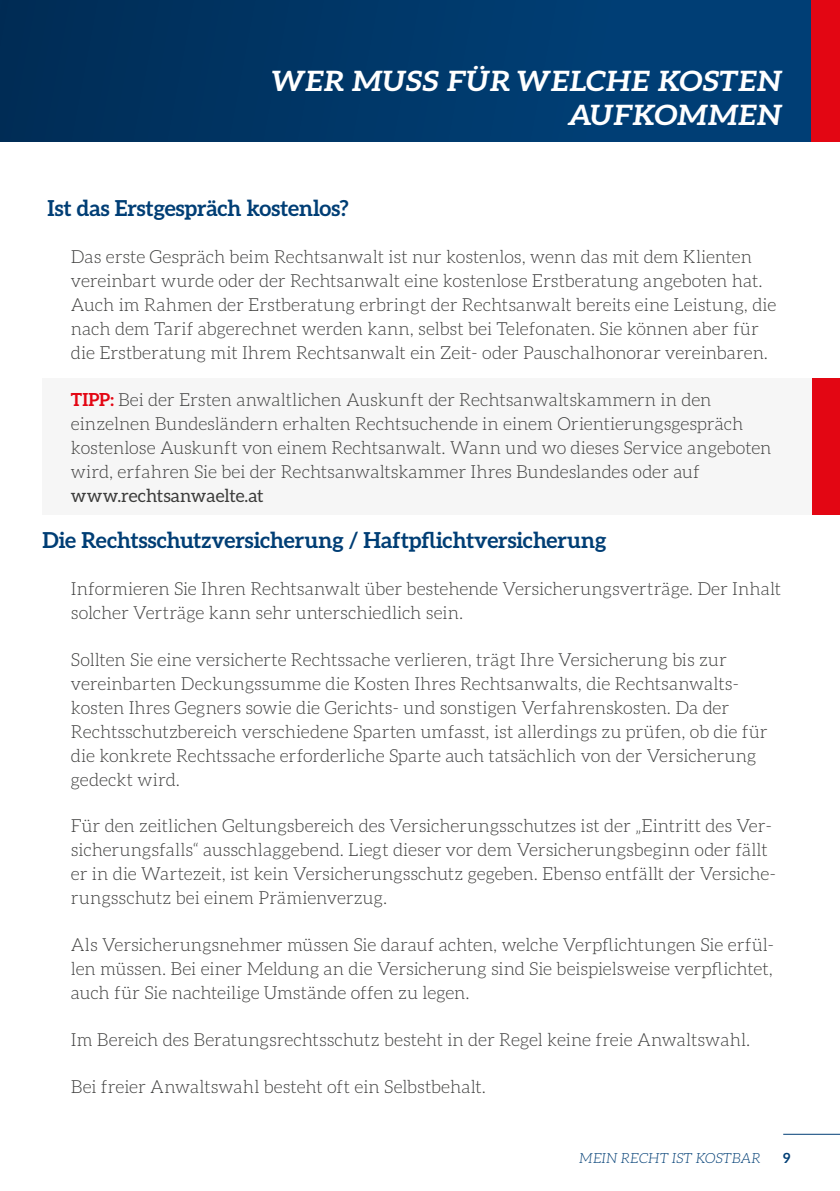
<style>
.page{position:relative;width:840px;height:1191px;background:#fff}
.page>*{position:absolute;margin:0;border:0;box-sizing:border-box;transform-origin:0 0}
.t1{font:italic 700 28px/33.6px "Aleo";letter-spacing:-.045em;color:#fff;text-align:right;scale:1.07 1}
.t2{font:700 22px "Aleo";color:#003e75}
.t3{font:300 18px/24px "Aleo";letter-spacing:-.005em;color:#3c3c3b}
.t4{font:18px "Aleo";color:#3c3c3b}
.t5{font:italic 300 14px "Aleo";letter-spacing:-.005em;color:#003e75}
.t6{font:700 14px "Aleo";color:#003e75}
.s1{font-weight:700;color:#e30613}
</style>
<div class="page">
<hr style="left:782px;top:1134px;width:57px;height:1px;background:#003e75">
<div style="left:811px;top:378px;width:28px;height:137px;background:#e30613"></div>
<div style="left:43px;top:378px;width:768px;height:137px;background:#f6f6f6"></div>
<div style="left:0;top:0;width:839px;height:142px;background:linear-gradient(to right,#002d57,#00427c)"></div>
<div style="left:811px;top:0;width:28px;height:142px;background:#e30613"></div>
<h1 class="t1" style="left:271px;top:64px;width:479px">WER MUSS FÜR WELCHE KOSTEN<br>AUFKOMMEN</h1>
<p class="t2" style="left:48px;top:195px;width:302px">Ist das Erstgespräch kostenlos?</p>
<p class="t3" style="left:71px;top:244px;width:706px">Das erste Gespräch beim Rechtsanwalt ist nur kostenlos, wenn das mit dem Klienten vereinbart wurde oder der Rechtsanwalt eine kostenlose Erstberatung angeboten hat.<br>Auch im Rahmen der Erstberatung erbringt der Rechtsanwalt bereits eine Leistung, die nach dem Tarif abgerechnet werden kann, selbst bei Telefonaten. Sie können aber für die Erstberatung mit Ihrem Rechtsanwalt ein Zeit- oder Pauschalhonorar vereinbaren.</p>
<p class="t3" style="left:71px;top:387px;width:701px"><span class="s1">TIPP:</span> Bei der Ersten anwaltlichen Auskunft der Rechtsanwaltskammern in den einzelnen Bundesländern erhalten Rechtsuchende in einem Orientierungsgespräch kostenlose Auskunft von einem Rechtsanwalt. Wann und wo dieses Service angeboten wird, erfahren Sie bei der Rechtsanwaltskammer Ihres Bundeslandes oder auf</p>
<p class="t4" style="left:71px;top:485px;width:194px">www.rechtsanwaelte.at</p>
<p class="t2" style="left:43px;top:528px;width:565px">Die Rechtsschutzversicherung / Haftpflichtversicherung</p>
<p class="t3" style="left:71px;top:576px;width:711px">Informieren Sie Ihren Rechtsanwalt über bestehende Versicherungsverträge. Der Inhalt solcher Verträge kann sehr unterschiedlich sein.</p>
<p class="t3" style="left:71px;top:647px;width:698px">Sollten Sie eine versicherte Rechtssache verlieren, trägt Ihre Versicherung bis zur vereinbarten Deckungssumme die Kosten Ihres Rechtsanwalts, die Rechtsanwalts&shy;kosten Ihres Gegners sowie die Gerichts- und sonstigen Verfahrenskosten. Da der Rechtsschutzbereich verschiedene Sparten umfasst, ist allerdings zu prüfen, ob die für die konkrete Rechtssache erforderliche Sparte auch tatsächlich von der Versicherung gedeckt wird.</p>
<p class="t3" style="left:71px;top:814px;width:706px">Für den zeitlichen Geltungsbereich des Versicherungsschutzes ist der „Eintritt des Ver&shy;sicherungsfalls“ ausschlaggebend. Liegt dieser vor dem Versicherungsbeginn oder fällt er in die Wartezeit, ist kein Versicherungsschutz gegeben. Ebenso entfällt der Versiche&shy;rungsschutz bei einem Prämienverzug.</p>
<p class="t3" style="left:71px;top:932px;width:704px;text-align:justify">Als Versicherungsnehmer müssen Sie darauf achten, welche Verpflichtungen Sie erfül&shy;len müssen. Bei einer Meldung an die Versicherung sind Sie beispielsweise verpflichtet, auch für Sie nachteilige Umstände offen zu legen.</p>
<p class="t3" style="left:71px;top:1027px;width:677px">Im Bereich des Beratungsrechtsschutz besteht in der Regel keine freie Anwaltswahl.</p>
<p class="t3" style="left:71px;top:1074px;width:414px">Bei freier Anwaltswahl besteht oft ein Selbstbehalt.</p>
<p class="t5" style="left:579px;top:1150px;width:183px">MEIN RECHT IST KOSTBAR</p>
<p class="t6" style="left:782px;top:1149px;width:9px">9</p>
</div>
